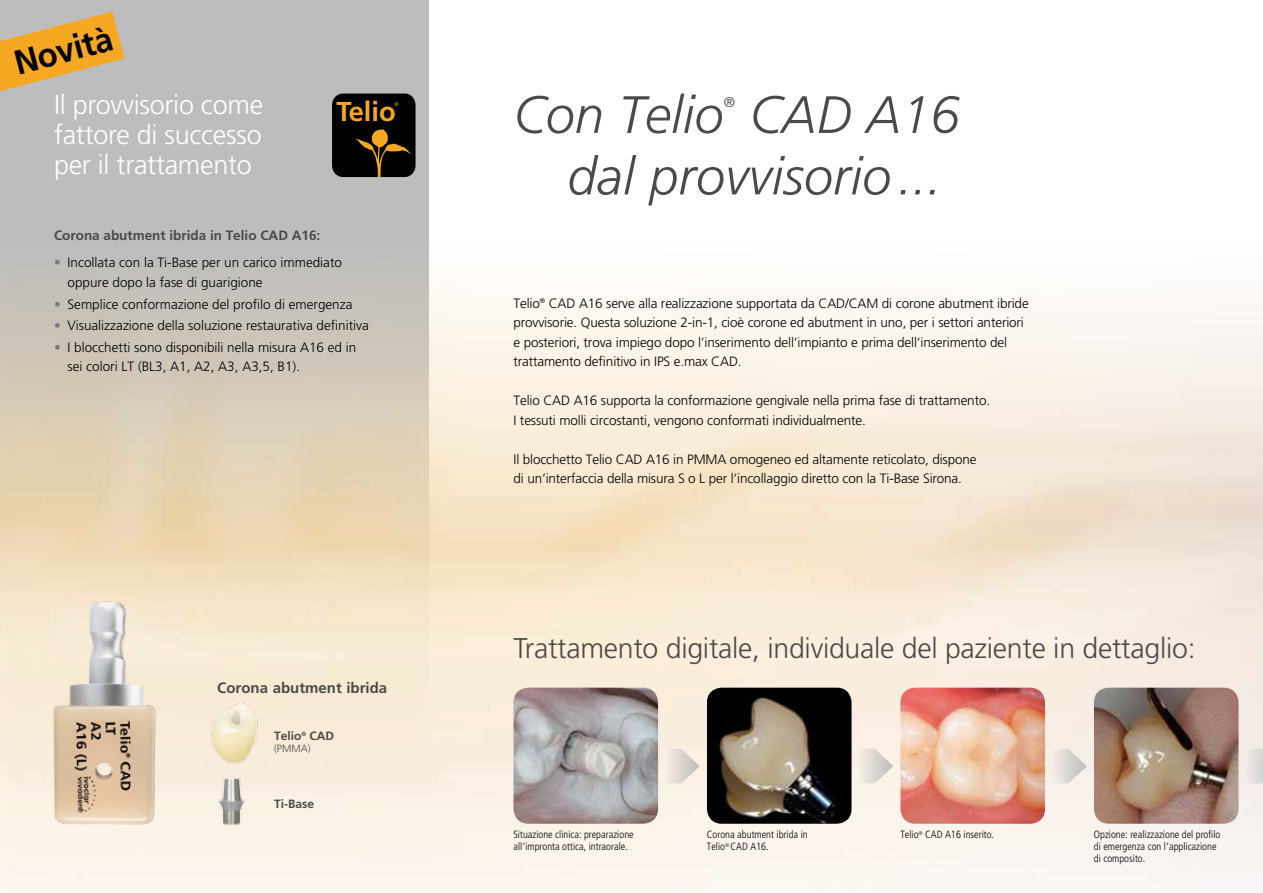
<style>
.page{position:relative;width:1263px;height:893px;background:#fff}
.page>*{position:absolute;margin:0;border:0;box-sizing:border-box;transform-origin:0 0}
.t1{font:italic 300 52.5px/61.5px "Frutiger";color:#4a4a49}
.t2{font:700 34.5px "Frutiger";color:#000;scale:.95 1}
.t3{font:300 28.5px "Frutiger";letter-spacing:-.01em;color:#4a4a49}
.t4{font:700 27.3px "Frutiger";color:#f7a823}
.t5{font:300 27px/30px "Frutiger";letter-spacing:-.01em;color:#fff;text-align:justify}
.t6{font:700 15px "Frutiger";color:#4a4a49}
.t7{font:italic 300 14.25px "Frutiger";color:#4a4a49}
.t8{font:300 13.5px/19.5px "Frutiger";letter-spacing:-.01em;color:#000}
.t9{font:700 13.5px "Frutiger";color:#4a4a49}
.t10{font:700 12px "Frutiger";color:#4a4a49}
.t11{font:300 condensed 10.5px/12px "Frutiger";color:#000}
.t12{font:300 10.5px "Frutiger";color:#4a4a49}
.t13{font:300 5.4px "Frutiger";color:#f7a823}
.s1{color:#7c7b7b}
.s2{font-stretch:normal}
</style>
<div class="page">
<div style="left:0;top:0;width:428px;height:893px;background:#bdbdbd"></div>
<img style="left:0;top:231px;width:1263px;height:662px">
<svg style="left:0;top:12px;width:125px;height:79px"></svg>
<div style="left:332px;top:94px;width:83px;height:83px;background:#000;border-radius:11px"></div>
<svg style="left:355px;top:129px;width:56px;height:48px"></svg>
<img style="left:513px;top:688px;width:145px;height:136px">
<img style="left:707px;top:688px;width:144px;height:136px">
<img style="left:900px;top:688px;width:145px;height:136px">
<img style="left:1094px;top:688px;width:144px;height:136px">
<svg style="left:665px;top:749px;width:35px;height:34px"></svg>
<svg style="left:858px;top:749px;width:35px;height:34px"></svg>
<svg style="left:1052px;top:749px;width:35px;height:34px"></svg>
<svg style="left:1245px;top:749px;width:18px;height:34px"></svg>
<img style="left:44px;top:574px;width:126px;height:275px">
<img style="left:206px;top:702px;width:57px;height:65px">
<img style="left:199px;top:775px;width:66px;height:53px">
<h2 class="t2" style="left:10px;top:44px;width:107px;rotate:-15deg">Novità</h2>
<h3 class="t5" style="left:54px;top:90px;width:211px">Il provvisorio come fattore di successo per il trattamento</h3>
<h3 class="t4" style="left:337px;top:96px;width:61px">Telio</h3>
<p class="t13" style="left:394px;top:101px;width:6px">®</p>
<p class="t9" style="left:54px;top:227px;width:268px">Corona abutment ibrida in Telio CAD A16:</p>
<p class="t8" style="left:68px;top:253px;width:276px;text-indent:-14px"><span class="s1">•</span> Incollata con la Ti-Base per un carico immediato oppure dopo la fase di guarigione</p>
<p class="t8" style="left:54px;top:294px;width:300px"><span class="s1">•</span> Semplice conformazione del profilo di emergenza</p>
<p class="t8" style="left:54px;top:316px;width:316px"><span class="s1">•</span> Visualizzazione della soluzione restaurativa definitiva</p>
<p class="t8" style="left:68px;top:338px;width:290px;text-indent:-14px"><span class="s1">•</span> I blocchetti sono disponibili nella misura A16 ed in sei colori LT (BL3, A1, A2, A3, A3,5, B1).</p>
<p class="t6" style="left:217px;top:679px;width:172px">Corona abutment ibrida</p>
<p class="t10" style="left:274px;top:728px;width:62px">Telio<sup>®</sup> CAD</p>
<p class="t12" style="left:274px;top:742px;width:38px">(PMMA)</p>
<p class="t10" style="left:274px;top:797px;width:42px">Ti-Base</p>
<h1 class="t1" style="left:513px;top:85px;width:212px">Con Telio</h1>
<p class="t7" style="left:723px;top:94px;width:13px">®</p>
<h1 class="t1" style="left:567px;top:85px;width:394px;text-indent:182px">CAD A16 dal provvisorio...</h1>
<p class="t8" style="left:513px;top:294px;width:517px">Telio<sup>®</sup> CAD A16 serve alla realizzazione supportata da CAD/CAM di corone abutment ibride provvisorie. Questa soluzione 2-in-1, cioè corone ed abutment in uno, per i settori anteriori e posteriori, trova impiego dopo l‘inserimento dell‘impianto e prima dell‘inserimento del trattamento definitivo in IPS e.max CAD.</p>
<p class="t8" style="left:513px;top:391px;width:478px">Telio CAD A16 supporta la conformazione gengivale nella prima fase di trattamento.<br>I tessuti molli circostanti, vengono conformati individualmente.</p>
<p class="t8" style="left:513px;top:450px;width:465px">Il blocchetto Telio CAD A16 in PMMA omogeneo ed altamente reticolato, dispone di un‘interfaccia della misura S o L per l‘incollaggio diretto con la Ti-Base Sirona.</p>
<h3 class="t3" style="left:513px;top:632px;width:684px">Trattamento digitale, individuale del paziente in dettaglio:</h3>
<p class="t11" style="left:513px;top:829px;width:122px">Situazione clinica: preparazione all<span class="s2">‘</span>impronta ottica, intraorale.</p>
<p class="t11" style="left:707px;top:829px;width:102px">Corona abutment ibrida in<br>Telio<sup>®</sup> CAD A16.</p>
<p class="t11" style="left:900px;top:829px;width:95px">Telio<sup>®</sup> CAD A16 inserito.</p>
<p class="t11" style="left:1094px;top:829px;width:128px">Opzione: realizzazione del profilo di emergenza con l<span class="s2">‘</span>applicazione di composito.</p>
</div>
